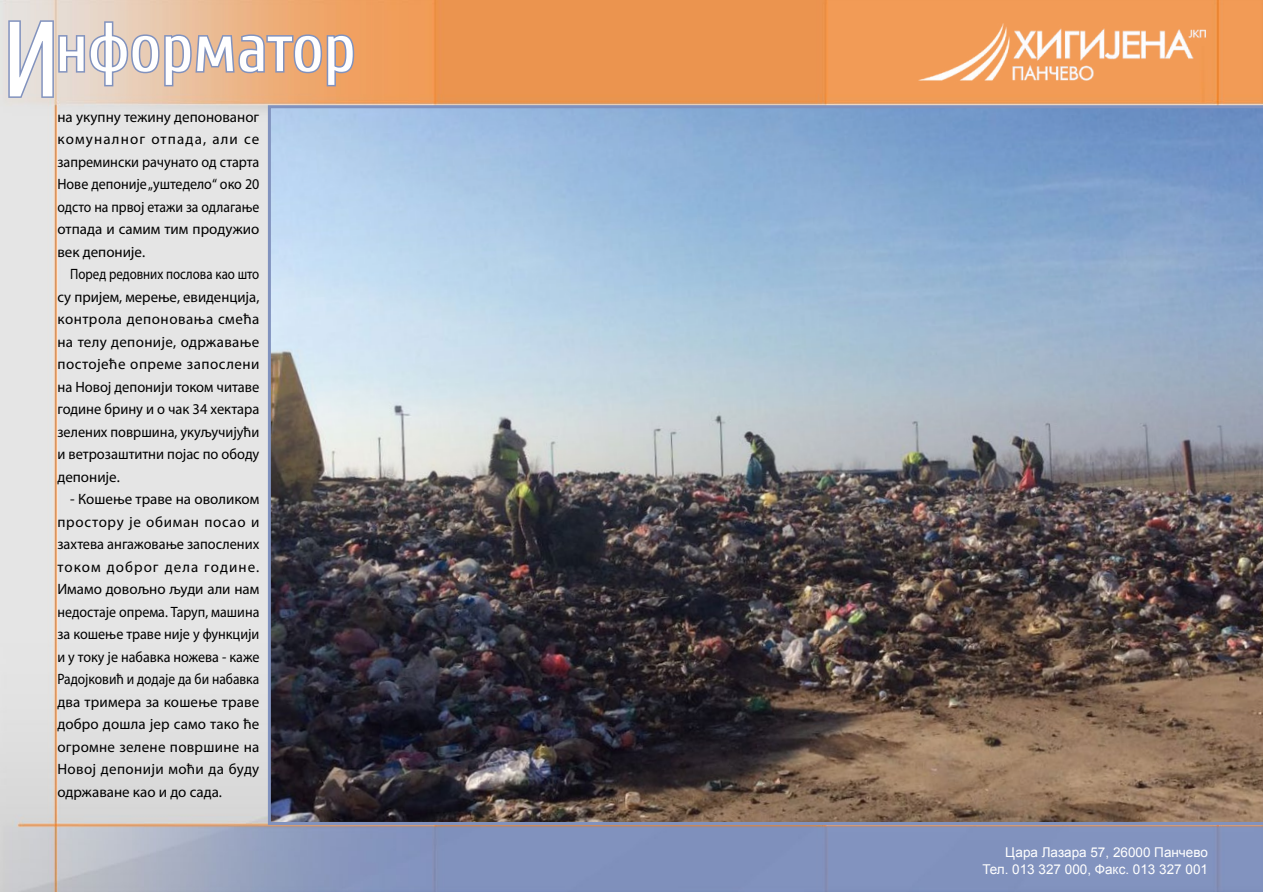
<style>
.page{position:relative;width:1263px;height:893px;background:#fff}
.page>*{position:absolute;margin:0;border:0;box-sizing:border-box;transform-origin:0 0}
.t1{font:69px "Cuprum";color:#fff}
.t2{font:15px/22.5px "Myriad Pro";color:#000;text-align:justify}
.t3{font:15px/22.5px "Myriad Pro";color:#000;text-align:justify;scale:.86 1}
.t4{font:13.5px/16.2px "Arial";color:#fff;text-align:right}
.s1{font-size:106.5px}
</style>
<div class="page">
<img style="left:0;top:0;width:1263px;height:891px">
<svg style="left:7px;top:19px;width:349px;height:80px;background:#d1b6a7"></svg>
<img style="left:268px;top:105px;width:995px;height:720px">
<h1 class="t1" style="left:2px;top:10px;width:355px"><span class="s1">И</span>нформатор</h1>
<p class="t2" style="left:57px;top:105px;width:203px">на укупну тежину депонованог комуналног отпада, али се запремински рачунато од старта Нове депоније „уштедело“ око 20 одсто на првој етажи за одлагање отпада и самим тим продужио век депоније.</p>
<p class="t3" style="left:57px;top:263px;width:236px;text-indent:13px">Поред редовних послова као што су пријем, мерење, евиденција, контрола депоновања смећа на телу депоније, одржавање постојеће опреме запослени на Новој депонији током читаве године брину и о чак 34 хектара зелених површина, укуључијући и ветрозаштитни појас по ободу депоније.</p>
<p class="t2" style="left:57px;top:488px;width:204px;text-indent:13px">- Кошење траве на оволиком простору је обиман посао и захтева ангажовање запослених током доброг дела године.<br>Имамо довољно људи али нам недостаје опрема. Таруп, машина за кошење траве није у функцији и у току је набавка ножева - каже Радојковић и додаје да би набавка два тримера за кошење траве добро дошла јер само тако ће огромне зелене површине на Новој депонији моћи да буду одржаване као и до сада.</p>
<p class="t4" style="left:1014px;top:844px;width:76px">Cara Lazara</p>
<p class="t4" style="left:1155px;top:844px;width:54px">Pančevo</p>
<p class="t4" style="left:995px;top:861px;width:75px">Tel. 013 327</p>
<p class="t4" style="left:1088px;top:861px;width:39px">0, Fax</p>
<p class="t4" style="left:982px;top:844px;width:227px">Цара Лазара 57, 26000 Панчево<br>Тел. 013 327 000, Факс. 013 327 001</p>
</div>
